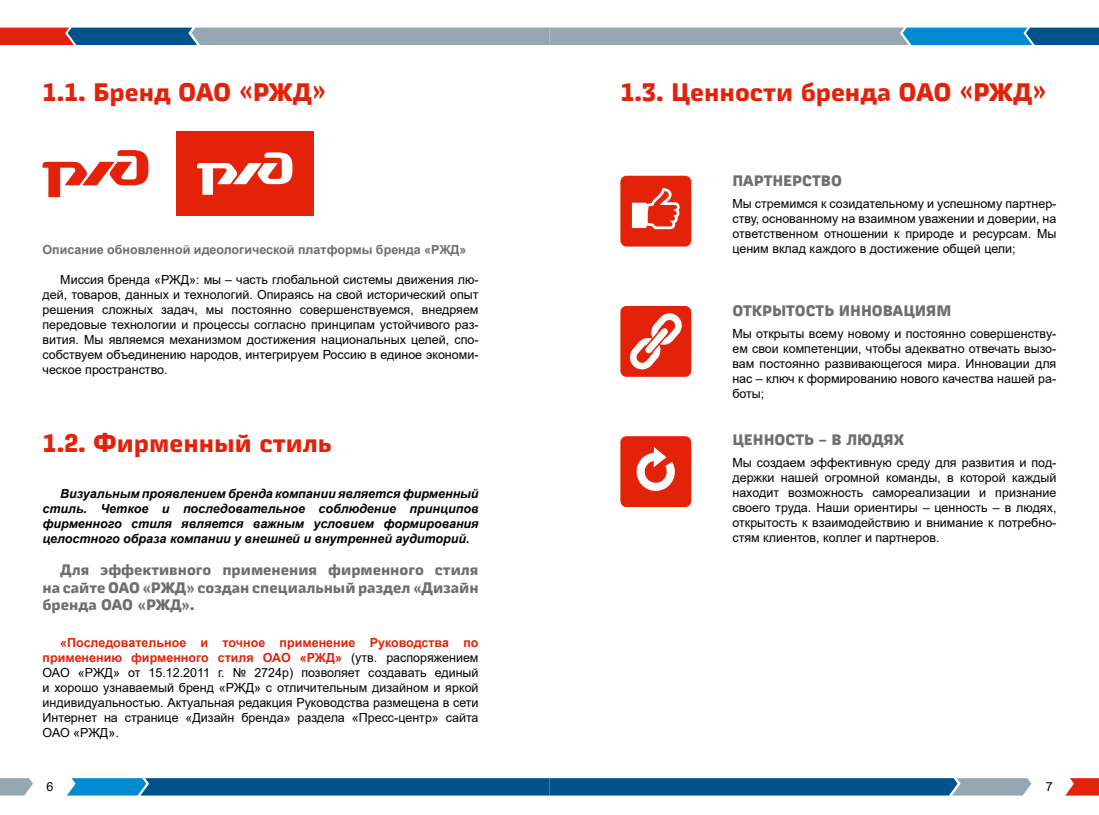
<style>
.page{position:relative;width:1099px;height:815px;background:#fff}
.page>*{position:absolute;margin:0;border:0;box-sizing:border-box;transform-origin:0 0}
.t1{font:700 25px "Russian Rail G Pro";color:#e4220a}
.t2{font:700 15px/17.5px "Russian Rail G Pro";color:#6e6e6e;text-align:justify}
.t3{font:12.5px/15px "Arial";color:#000;text-align:justify}
.t4{font:italic 700 12.5px/15px "Arial";color:#000;text-align:justify}
.t5{font:700 12.5px "Arial";color:#6e6e6e}
.s1{font-weight:700;color:#e4220a}
</style>
<div class="page">
<svg style="left:0;top:778px;width:33px;height:18px"></svg>
<svg style="left:67px;top:778px;width:964px;height:18px;background:#166497"></svg>
<svg style="left:1065px;top:778px;width:33px;height:18px"></svg>
<svg style="left:0;top:28px;width:1098px;height:17px;background:#718da3"></svg>
<svg style="left:43px;top:150px;width:105px;height:47px"></svg>
<div style="left:176px;top:131px;width:137px;height:85px;background:#e4220a"></div>
<svg style="left:197px;top:152px;width:95px;height:43px"></svg>
<div style="left:620px;top:436px;width:71px;height:71px;background:#e4220a;border-radius:6px"></div>
<svg style="left:636px;top:447px;width:39px;height:44px"></svg>
<div style="left:620px;top:306px;width:71px;height:71px;background:#e4220a;border-radius:6px"></div>
<svg style="left:629px;top:313px;width:53px;height:57px"></svg>
<div style="left:620px;top:176px;width:71px;height:71px;background:#e4220a;border-radius:6px"></div>
<svg style="left:632px;top:188px;width:47px;height:41px"></svg>
<h1 class="t1" style="left:43px;top:76px;width:285px">1.1. Бренд ОАО «РЖД»</h1>
<h1 class="t1" style="left:620px;top:76px;width:427px">1.3. Ценности бренда ОАО «РЖД»</h1>
<p class="t5" style="left:43px;top:241px;width:425px">Описание обновленной идеологической платформы бренда «РЖД»</p>
<p class="t3" style="left:42px;top:272px;width:437px;text-indent:18px">Миссия бренда «РЖД»: мы – часть глобальной системы движения лю&shy;дей, товаров, данных и технологий. Опираясь на свой исторический опыт решения сложных задач, мы постоянно совершенствуемся, внедряем передовые технологии и процессы согласно принципам устойчивого раз&shy;вития. Мы являемся механизмом достижения национальных целей, спо&shy;собствуем объединению народов, интегрируем Россию в единое экономи&shy;ческое пространство.</p>
<h1 class="t1" style="left:43px;top:427px;width:290px">1.2. Фирменный стиль</h1>
<p class="t4" style="left:43px;top:486px;width:437px;text-indent:18px">Визуальным проявлением бренда компании является фирменный стиль. Четкое и последовательное соблюдение принципов фирменного стиля является важным условием формирования целостного образа компании у внешней и внутренней аудиторий.</p>
<p class="t2" style="left:43px;top:561px;width:437px;text-indent:18px">Для эффективного применения фирменного стиля на сайте ОАО «РЖД» создан специальный раздел «Дизайн бренда ОАО «РЖД».</p>
<p class="t3" style="left:43px;top:635px;width:437px;text-indent:18px"><span class="s1">«Последовательное и точное применение Руководства по применению фирменного стиля ОАО «РЖД»</span> (утв. распоряжением ОАО «РЖД» от 15.12.2011 г. № 2724р) позволяет создавать единый и хорошо узнаваемый бренд «РЖД» с отличительным дизайном и яркой индивидуальностью. Актуальная редакция Руководства размещена в сети Интернет на странице «Дизайн бренда» раздела «Пресс-центр» сайта ОАО «РЖД».</p>
<p class="t2" style="left:732px;top:172px;width:111px">ПАРТНЕРСТВО</p>
<p class="t3" style="left:732px;top:196px;width:325px">Мы стремимся к созидательному и успешному партнер&shy;ству, основанному на взаимном уважении и доверии, на ответственном отношении к природе и ресурсам. Мы ценим вклад каждого в достижение общей цели;</p>
<p class="t2" style="left:732px;top:301px;width:220px">ОТКРЫТОСТЬ ИННОВАЦИЯМ</p>
<p class="t3" style="left:732px;top:326px;width:325px">Мы открыты всему новому и постоянно совершенству&shy;ем свои компетенции, чтобы адекватно отвечать вызо&shy;вам постоянно развивающегося мира. Инновации для нас – ключ к формированию нового качества нашей ра&shy;боты;</p>
<p class="t2" style="left:732px;top:431px;width:173px">ЦЕННОСТЬ – В ЛЮДЯХ</p>
<p class="t3" style="left:732px;top:455px;width:325px">Мы создаем эффективную среду для развития и под&shy;держки нашей огромной команды, в которой каждый находит возможность самореализации и признание своего труда. Наши ориентиры – ценность – в людях, открытость к взаимодействию и внимание к потребно&shy;стям клиентов, коллег и партнеров.</p>
<p class="t3" style="left:46px;top:779px;width:8px">6</p>
<p class="t3" style="left:1045px;top:779px;width:8px">7</p>
</div>
